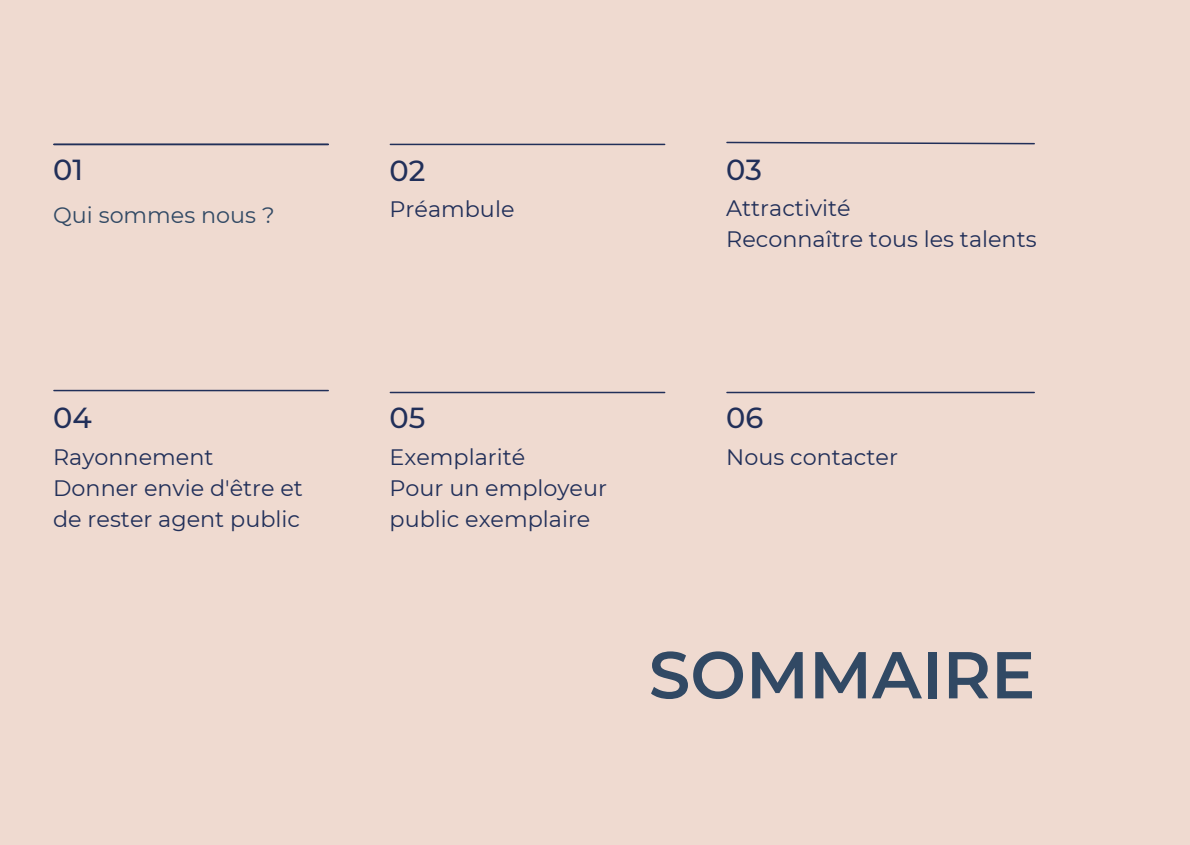
<style>
.page{position:relative;width:1190px;height:845px;background:#fff}
.page>*{position:absolute;margin:0;border:0;box-sizing:border-box;transform-origin:0 0}
.t1{font:600 66px "Montserrat";color:#314964}
.t2{font:500 29px "Montserrat";color:#212f59}
.t3{font:22.4px/31px "Montserrat";color:#212f59}
.t4{font:22.4px "Montserrat";color:#314964}
.t5{font:22.2px/31px "Montserrat";color:#212f59}
</style>
<div class="page">
<div style="left:0;top:0;width:1190px;height:844px;background:#efdad0"></div>
<hr style="left:390px;top:144px;width:275px;height:1px;background:#212f59">
<hr style="left:390px;top:392px;width:275px;height:1px;background:#212f59">
<hr style="left:727px;top:392px;width:307px;height:1px;background:#212f59">
<hr style="left:54px;top:144px;width:274px;height:1px;background:#212f59">
<hr style="left:54px;top:390px;width:274px;height:1px;background:#212f59">
<svg style="left:726px;top:141px;width:309px;height:4px"></svg>
<h2 class="t2" style="left:53px;top:152px;width:31px">01</h2>
<h2 class="t2" style="left:390px;top:152px;width:37px">02</h2>
<p class="t3" style="left:390px;top:193px;width:126px">Préambule</p>
<p class="t4" style="left:53px;top:201px;width:223px">Qui sommes nous ?</p>
<h2 class="t2" style="left:726px;top:152px;width:37px">03</h2>
<p class="t5" style="left:726px;top:193px;width:312px">Attractivité<br>Reconnaître tous les talents</p>
<h2 class="t2" style="left:53px;top:400px;width:40px">04</h2>
<p class="t3" style="left:53px;top:441px;width:251px">Rayonnement<br>Donner envie d'être et de rester agent public</p>
<h2 class="t2" style="left:390px;top:400px;width:37px">05</h2>
<p class="t5" style="left:390px;top:441px;width:219px">Exemplarité<br>Pour un employeur public exemplaire</p>
<h2 class="t2" style="left:726px;top:400px;width:39px">06</h2>
<p class="t3" style="left:726px;top:441px;width:173px">Nous contacter</p>
<h1 class="t1" style="left:649px;top:634px;width:388px">SOMMAIRE</h1>
</div>
